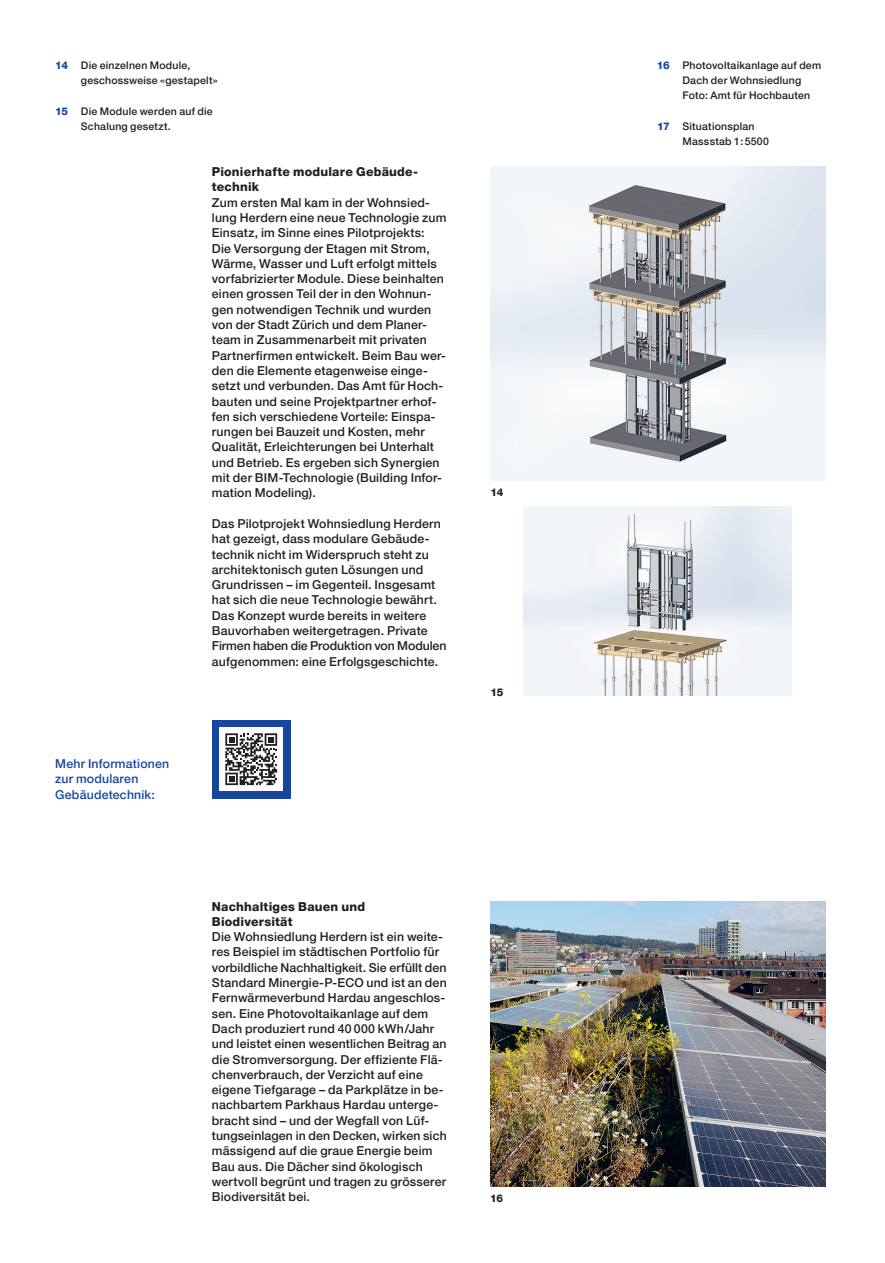
<style>
.page{position:relative;width:885px;height:1263px;background:#fff}
.page>*{position:absolute;margin:0;border:0;box-sizing:border-box;transform-origin:0 0}
.t1{font:500 12.3px/15.3px "Helvetica Neue LT Pro";letter-spacing:.015em;color:#231f20}
.t2{font:800 12.3px/15.3px "Helvetica Neue LT Pro";letter-spacing:.02em;color:#231f20}
.t3{font:500 12.3px/15.3px "Helvetica Neue LT Pro";letter-spacing:.015em;color:#18469d}
.t4{font:500 10.5px/15.3px "Helvetica Neue LT Pro";letter-spacing:.02em;color:#231f20}
.t5{font:800 10.5px "Helvetica Neue LT Pro";color:#231f20}
.s1{font-weight:800;color:#18469d}
</style>
<div class="page">
<img style="left:490px;top:901px;width:335px;height:285px">
<img style="left:523px;top:506px;width:268px;height:190px">
<img style="left:490px;top:166px;width:335px;height:314px">
<div style="left:212px;top:720px;width:78px;height:78px;background:#18469d"></div>
<div style="left:219px;top:727px;width:64px;height:64px;background:#fff"></div>
<svg style="left:225px;top:733px;width:52px;height:52px"></svg>
<p class="t4" style="left:81px;top:57px;width:138px;text-indent:-26px"><span class="s1">14</span> Die einzelnen Module, geschossweise «gestapelt»</p>
<p class="t4" style="left:81px;top:103px;width:133px;text-indent:-26px"><span class="s1">15</span> Die Module werden auf die<br>Schalung gesetzt.</p>
<p class="t2" style="left:212px;top:164px;width:208px">Pionierhafte modulare Gebäude&shy;technik</p>
<p class="t1" style="left:212px;top:194px;width:236px">Zum ersten Mal kam in der Wohnsied&shy;lung Herdern eine neue Technologie zum Einsatz, im Sinne eines Pilotprojekts:<br>Die Versorgung der Etagen mit Strom, Wärme, Wasser und Luft erfolgt mittels vorfabrizierter Module. Diese beinhalten einen grossen Teil der in den Wohnun&shy;gen notwendigen Technik und wurden von der Stadt Zürich und dem Planer&shy;team in Zusammenarbeit mit privaten Partnerfirmen entwickelt. Beim Bau wer&shy;den die Elemente etagenweise einge&shy;setzt und verbunden. Das Amt für Hoch&shy;bauten und seine Projektpartner erhof&shy;fen sich verschiedene Vorteile: Einspa&shy;rungen bei Bauzeit und Kosten, mehr Qualität, Erleichterungen bei Unterhalt und Betrieb. Es ergeben sich Synergien mit der BIM-Technologie (Building Infor&shy;mation Modeling).</p>
<p class="t1" style="left:212px;top:516px;width:236px">Das Pilotprojekt Wohnsiedlung Herdern hat gezeigt, dass modulare Gebäude&shy;technik nicht im Widerspruch steht zu architektonisch guten Lösungen und Grundrissen – im Gegenteil. Insgesamt hat sich die neue Technologie bewährt.<br>Das Konzept wurde bereits in weitere Bauvorhaben weitergetragen. Private Firmen haben die Produktion von Modulen aufgenommen: eine Erfolgsgeschichte.</p>
<p class="t3" style="left:55px;top:756px;width:115px">Mehr Informationen zur modularen<br>Gebäudetechnik:</p>
<p class="t2" style="left:212px;top:898px;width:155px">Nachhaltiges Bauen und<br>Biodiversität</p>
<p class="t1" style="left:212px;top:929px;width:236px">Die Wohnsiedlung Herdern ist ein weite&shy;res Beispiel im städtischen Portfolio für vorbildliche Nachhaltigkeit. Sie erfüllt den Standard Minergie-P-ECO und ist an den Fernwärmeverbund Hardau angeschlos&shy;sen. Eine Photovoltaikanlage auf dem Dach produziert rund 40 000 kWh /Jahr und leistet einen wesentlichen Beitrag an die Stromversorgung. Der effiziente Flä&shy;chenverbrauch, der Verzicht auf eine eigene Tiefgarage – da Parkplätze in be&shy;nachbartem Parkhaus Hardau unterge&shy;bracht sind – und der Wegfall von Lüf&shy;tungseinlagen in den Decken, wirken sich mässigend auf die graue Energie beim Bau aus. Die Dächer sind ökologisch wertvoll begrünt und tragen zu grösserer Biodiversität bei.</p>
<p class="t5" style="left:490px;top:486px;width:14px">14</p>
<p class="t5" style="left:490px;top:686px;width:15px">15</p>
<p class="t5" style="left:490px;top:1192px;width:14px">16</p>
<p class="t4" style="left:682px;top:57px;width:140px;text-indent:-26px"><span class="s1">16</span> Photovoltaikanlage auf dem<br>Dach der Wohnsiedlung<br>Foto: Amt für Hochbauten</p>
<p class="t4" style="left:682px;top:119px;width:88px;text-indent:-25px"><span class="s1">17</span> Situationsplan<br>Massstab 1:5500</p>
</div>
